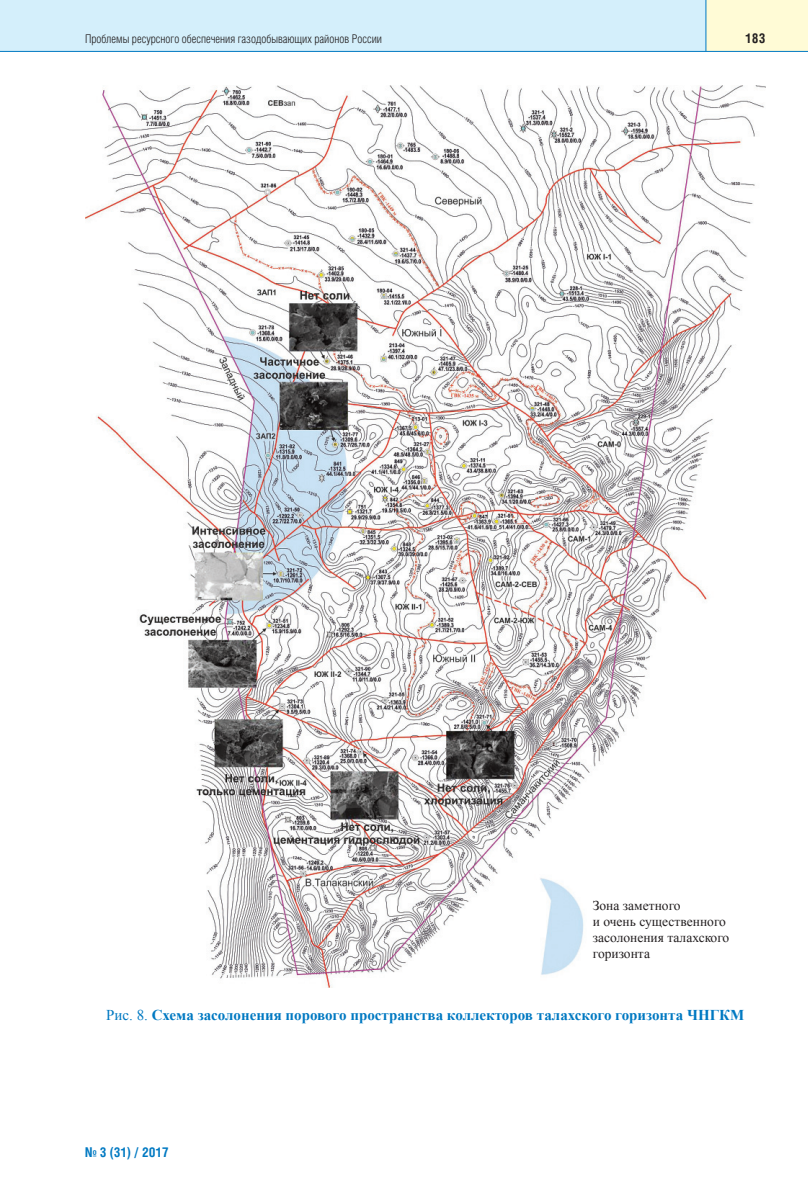
<style>
.page{position:relative;width:808px;height:1191px;background:#fff}
.page>*{position:absolute;margin:0;border:0;box-sizing:border-box;transform-origin:0 0}
.t1{font:700 15px "Times New Roman";color:#0079c2}
.t2{font:13.5px/16.2px "Times New Roman";color:#231f20}
.t3{font:700 13.5px "Helios Cond";color:#0079c2}
.t4{font:700 13.5px "Helios Cond";color:#231f20}
.t5{font:300 12px "Helios Cond";color:#231f20}
.s1{font-weight:400}
</style>
<div class="page">
<div style="left:0;top:0;width:706px;height:51px;background:#d4effb"></div>
<div style="left:706px;top:0;width:102px;height:51px;background:#fffbd6"></div>
<hr style="left:0;top:51px;width:808px;height:1px;background:#0079c2">
<hr style="left:705px;top:0;width:1px;height:51px;background:#0079c2">
<img style="left:85px;top:85px;width:680px;height:903px">
<p class="t5" style="left:85px;top:34px;width:298px">Проблемы ресурсного обеспечения газодобывающих районов России</p>
<p class="t4" style="left:745px;top:33px;width:22px">183</p>
<p class="t2" style="left:593px;top:897px;width:138px">Зона заметного<br>и очень существенного засолонения талахского горизонта</p>
<p class="t1" style="left:106px;top:1006px;width:640px"><span class="s1">Рис. 8.</span> Схема засолонения порового пространства коллекторов талахского горизонта ЧНГКМ</p>
<p class="t3" style="left:85px;top:1147px;width:85px">№ 3 (31) / 2017</p>
</div>
